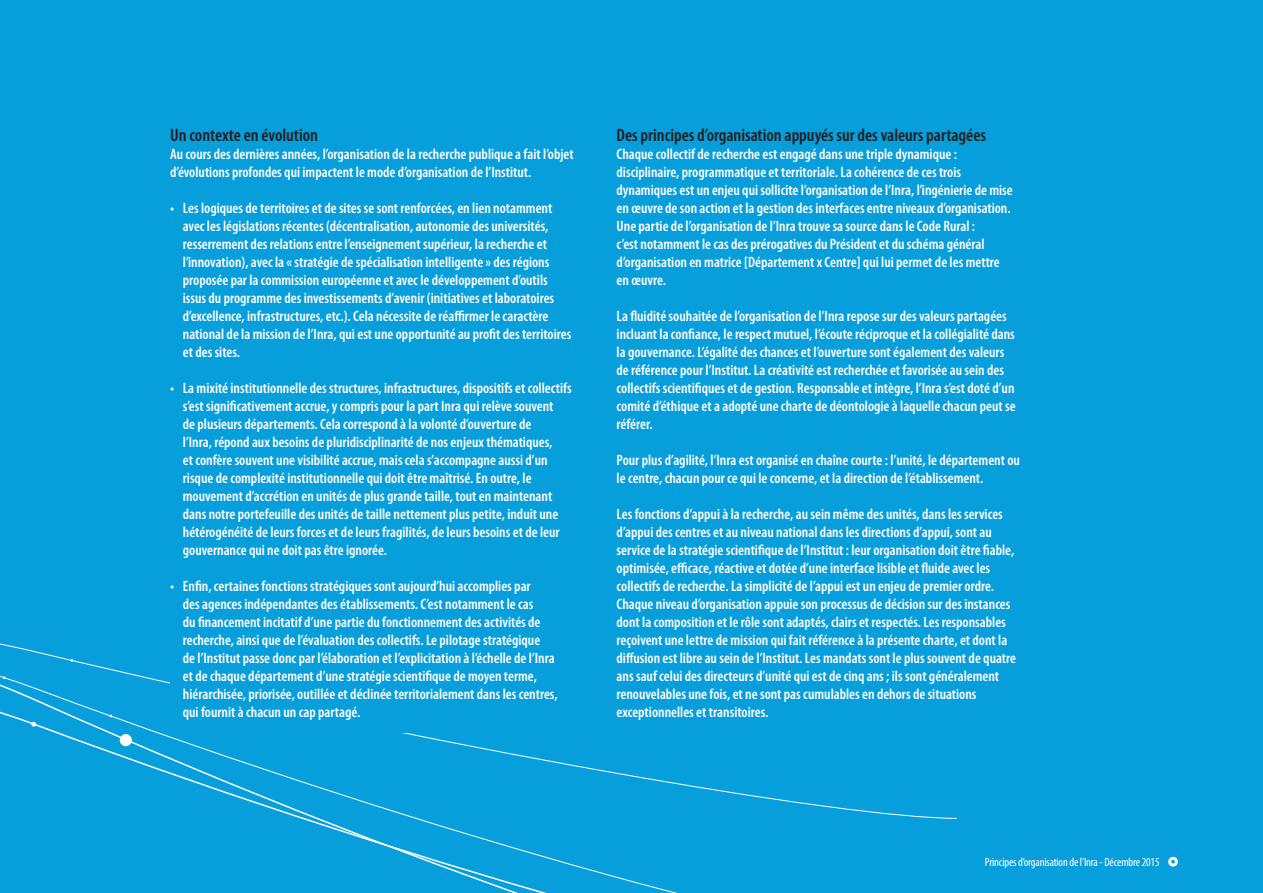
<style>
.page{position:relative;width:1263px;height:893px;background:#069edb}
.page>*{position:absolute;margin:0;border:0;box-sizing:border-box;transform-origin:0 0}
.t1{font:600 condensed 18px "Myriad Pro";color:#231f20}
.t2{font:600 condensed 15px/18px "Myriad Pro";color:#fff}
.t3{font:condensed 12px "Myriad Pro";letter-spacing:-.015em;color:#fff}
</style>
<div class="page">
<div style="left:0;top:524px;width:958px;height:54px;background:#069edb"></div>
<div style="left:0;top:542px;width:957px;height:351px;background:#069edb"></div>
<div style="left:0;top:558px;width:957px;height:261px;background:#069edb"></div>
<div style="left:120px;top:734px;width:12px;height:12px;background:#fff;border-radius:50%"></div>
<svg style="left:31px;top:722px;width:5px;height:5px"></svg>
<div style="left:1168px;top:857px;width:10px;height:10px;border:3px solid #fff;border-radius:50%"></div>
<div style="left:170px;top:578px;width:415px;height:154px;background:#069edb"></div>
<p class="t1" style="left:170px;top:125px;width:149px">Un contexte en évolution</p>
<p class="t2" style="left:170px;top:145px;width:405px">Au cours des dernières années, l’organisation de la recherche publique a fait l’objet d’évolutions profondes qui impactent le mode d’organisation de l’Institut.</p>
<p class="t2" style="left:183px;top:199px;width:390px;text-indent:-13px">• Les logiques de territoires et de sites se sont renforcées, en lien notamment avec les législations récentes (décentralisation, autonomie des universités, resserrement des relations entre l’enseignement supérieur, la recherche et l’innovation), avec la « stratégie de spécialisation intelligente » des régions proposée par la commission européenne et avec le développement d’outils issus du programme des investissements d’avenir (initiatives et laboratoires d’excellence, infrastructures, etc.). Cela nécessite de réaffirmer le caractère national de la mission de l’Inra, qui est une opportunité au profit des territoires et des sites.</p>
<p class="t2" style="left:183px;top:379px;width:390px;text-indent:-13px">• La mixité institutionnelle des structures, infrastructures, dispositifs et collectifs s’est significativement accrue, y compris pour la part Inra qui relève souvent<br>de plusieurs départements. Cela correspond à la volonté d’ouverture de<br>l’Inra, répond aux besoins de pluridisciplinarité de nos enjeux thématiques,<br>et confère souvent une visibilité accrue, mais cela s’accompagne aussi d’un risque de complexité institutionnelle qui doit être maîtrisé. En outre, le mouvement d’accrétion en unités de plus grande taille, tout en maintenant dans notre portefeuille des unités de taille nettement plus petite, induit une hétérogénéité de leurs forces et de leurs fragilités, de leurs besoins et de leur gouvernance qui ne doit pas être ignorée.</p>
<p class="t2" style="left:183px;top:577px;width:376px;text-indent:-13px">• Enfin, certaines fonctions stratégiques sont aujourd’hui accomplies par<br>des agences indépendantes des établissements. C’est notamment le cas<br>du financement incitatif d’une partie du fonctionnement des activités de recherche, ainsi que de l’évaluation des collectifs. Le pilotage stratégique<br>de l’Institut passe donc par l’élaboration et l’explicitation à l’échelle de l’Inra et de chaque département d’une stratégie scientifique de moyen terme, hiérarchisée, priorisée, outillée et déclinée territorialement dans les centres, qui fournit à chacun un cap partagé.</p>
<p class="t1" style="left:617px;top:125px;width:371px">Des principes d’organisation appuyés sur des valeurs partagées</p>
<p class="t2" style="left:617px;top:145px;width:398px">Chaque collectif de recherche est engagé dans une triple dynamique : disciplinaire, programmatique et territoriale. La cohérence de ces trois dynamiques est un enjeu qui sollicite l’organisation de l’Inra, l’ingénierie de mise en œuvre de son action et la gestion des interfaces entre niveaux d’organisation.<br>Une partie de l’organisation de l’Inra trouve sa source dans le Code Rural :<br>c’est notamment le cas des prérogatives du Président et du schéma général d’organisation en matrice [Département x Centre] qui lui permet de les mettre en œuvre.</p>
<p class="t2" style="left:617px;top:307px;width:401px">La fluidité souhaitée de l’organisation de l’Inra repose sur des valeurs partagées incluant la confiance, le respect mutuel, l’écoute réciproque et la collégialité dans la gouvernance. L’égalité des chances et l’ouverture sont également des valeurs de référence pour l’Institut. La créativité est recherchée et favorisée au sein des collectifs scientifiques et de gestion. Responsable et intègre, l’Inra s’est doté d’un comité d’éthique et a adopté une charte de déontologie à laquelle chacun peut se référer.</p>
<p class="t2" style="left:617px;top:451px;width:405px">Pour plus d’agilité, l’Inra est organisé en chaîne courte : l’unité, le département ou le centre, chacun pour ce qui le concerne, et la direction de l’établissement.</p>
<p class="t2" style="left:617px;top:505px;width:401px">Les fonctions d’appui à la recherche, au sein même des unités, dans les services d’appui des centres et au niveau national dans les directions d’appui, sont au service de la stratégie scientifique de l’Institut : leur organisation doit être fiable, optimisée, efficace, réactive et dotée d’une interface lisible et fluide avec les collectifs de recherche. La simplicité de l’appui est un enjeu de premier ordre.<br>Chaque niveau d’organisation appuie son processus de décision sur des instances dont la composition et le rôle sont adaptés, clairs et respectés. Les responsables reçoivent une lettre de mission qui fait référence à la présente charte, et dont la diffusion est libre au sein de l’Institut. Les mandats sont le plus souvent de quatre ans sauf celui des directeurs d’unité qui est de cinq ans ; ils sont généralement renouvelables une fois, et ne sont pas cumulables en dehors de situations exceptionnelles et transitoires.</p>
<p class="t3" style="left:985px;top:855px;width:176px">Principes d’organisation de l’Inra - Décembre 2015</p>
</div>
